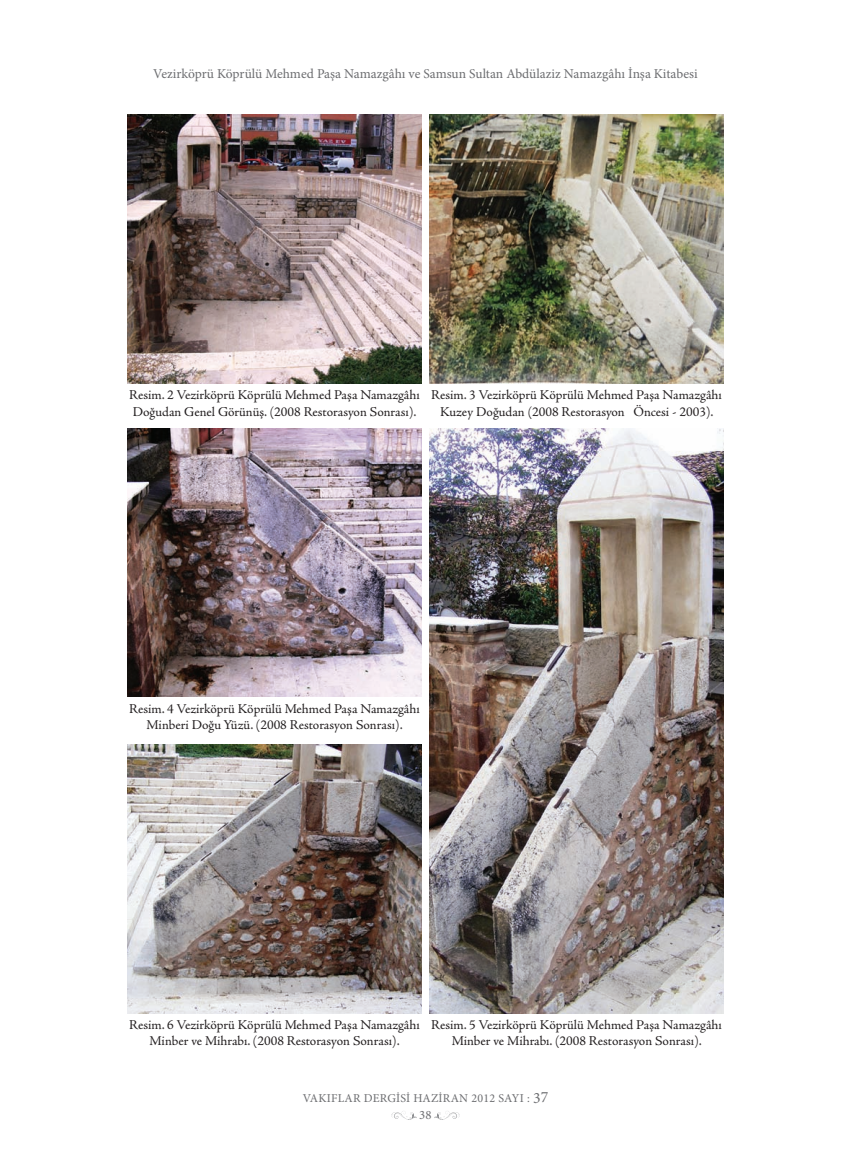
<style>
.page{position:relative;width:851px;height:1170px;background:#fff}
.page>*{position:absolute;margin:0;border:0;box-sizing:border-box;transform-origin:0 0}
.t1{font:13.5px/16.5px "Adobe Jenson Pro";letter-spacing:-.005em;color:#231f20;text-align:center}
.t2{font:13.5px "Minion Pro";color:#6c6d70}
.t3{font:12.75px "Minion Pro";color:#6c6d70}
.t4{font:12px "Minion Pro";letter-spacing:.02em;color:#6c6d70}
.s1{font-size:15.75px}
</style>
<div class="page">
<svg style="left:391px;top:1111px;width:26px;height:9px"></svg>
<svg style="left:434px;top:1111px;width:26px;height:9px"></svg>
<img style="left:128px;top:115px;width:293px;height:268px">
<img style="left:128px;top:428px;width:293px;height:269px">
<img style="left:128px;top:744px;width:293px;height:269px">
<img style="left:429px;top:115px;width:294px;height:268px">
<img style="left:429px;top:428px;width:294px;height:585px">
<p class="t2" style="left:153px;top:64px;width:546px">Vezirköprü Köprülü Mehmed Paşa Namazgâhı ve Samsun Sultan Abdülaziz Namazgâhı İnşa Kitabesi</p>
<p class="t1" style="left:129px;top:387px;width:292px;text-align:left">Resim. 2 Vezirköprü Köprülü Mehmed Paşa Namazgâhı<br>Doğudan Genel Görünüş. (2008 Restorasyon Sonrası).</p>
<p class="t1" style="left:431px;top:387px;width:292px">Resim. 3 Vezirköprü Köprülü Mehmed Paşa Namazgâhı<br>Kuzey Doğudan (2008 Restorasyon Öncesi - 2003).</p>
<p class="t1" style="left:129px;top:700px;width:292px">Resim. 4 Vezirköprü Köprülü Mehmed Paşa Namazgâhı<br>Minberi Doğu Yüzü. (2008 Restorasyon Sonrası).</p>
<p class="t1" style="left:129px;top:1016px;width:292px">Resim. 6 Vezirköprü Köprülü Mehmed Paşa Namazgâhı<br>Minber ve Mihrabı. (2008 Restorasyon Sonrası).</p>
<p class="t1" style="left:431px;top:1016px;width:292px">Resim. 5 Vezirköprü Köprülü Mehmed Paşa Namazgâhı<br>Minber ve Mihrabı. (2008 Restorasyon Sonrası).</p>
<p class="t4" style="left:303px;top:1089px;width:247px">VAKIFLAR DERGİSİ HAZİRAN 2012 SAYI : <span class="s1">37</span></p>
<p class="t3" style="left:419px;top:1106px;width:14px">38</p>
</div>
